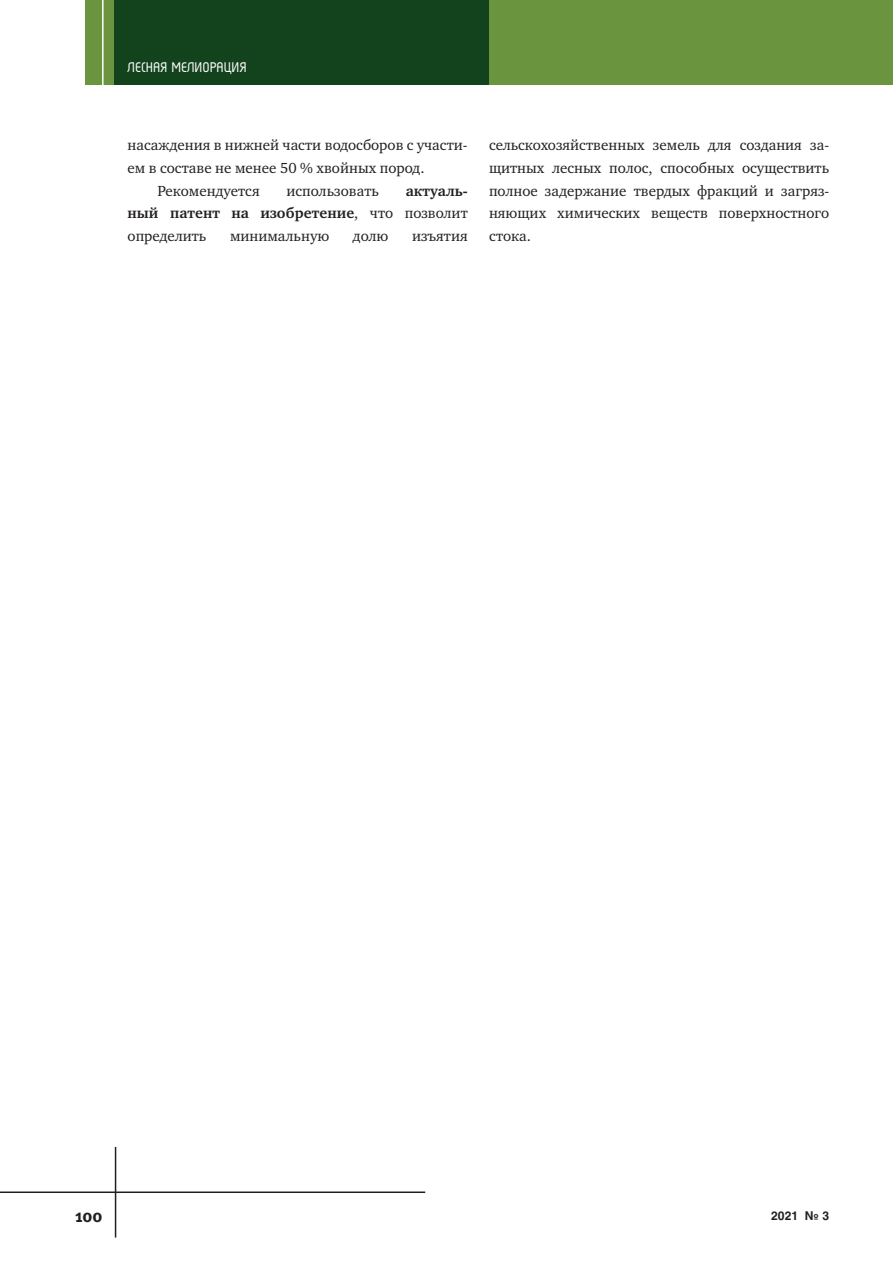
<style>
.page{position:relative;width:893px;height:1263px;background:#fff}
.page>*{position:absolute;margin:0;border:0;box-sizing:border-box;transform-origin:0 0}
.t1{font:18px "Meta Bold C";color:#231f20}
.t2{font:700 16.5px "Magic C";color:#fff}
.Text{font:15px/22.6px "Charter C";color:#231f20}
.Text-2{font:700 15px/22.6px "Charter C";color:#231f20;text-align:justify}
.t3{font:700 12px "Helios C";color:#231f20}
.s1{font-weight:400}
</style>
<div class="page">
<div style="left:85px;top:0;width:808px;height:85px;background:#6b943e"></div>
<div style="left:115px;top:0;width:374px;height:85px;background:#13431d"></div>
<hr style="left:102px;top:0;width:2px;height:85px;background:#fff">
<hr style="left:0;top:1191px;width:425px;height:2px;background:#231f20">
<hr style="left:115px;top:1147px;width:1px;height:90px;background:#231f20">
<p class="t2" style="left:128px;top:60px;width:121px">ЛЕСНАЯ МЕЛИОРАЦИЯ</p>
<p class="Text" style="left:128px;top:134px;width:342px">насаждения в нижней части водосборов с участи&shy;ем в составе не менее 50 % хвойных пород.</p>
<p class="Text" style="left:157px;top:179px;width:104px">Рекомендуется</p>
<p class="Text" style="left:286px;top:179px;width:94px">использовать</p>
<p class="Text-2" style="left:128px;top:179px;width:342px;text-indent:278px">актуаль&shy;ный патент на изобретение<span class="s1">, что позволит определить</span></p>
<p class="Text" style="left:230px;top:225px;width:101px">минимальную</p>
<p class="Text" style="left:353px;top:225px;width:37px">долю</p>
<p class="Text" style="left:412px;top:225px;width:57px">изъятия</p>
<p class="Text" style="left:489px;top:134px;width:342px;text-align:justify">сельскохозяйственных земель для создания за&shy;щитных лесных полос, способных осуществить полное задержание твердых фракций и загряз&shy;няющих химических веществ поверхностного стока.</p>
<p class="t1" style="left:75px;top:1205px;width:29px">100</p>
<p class="t3" style="left:771px;top:1208px;width:59px">2021 № 3</p>
</div>
